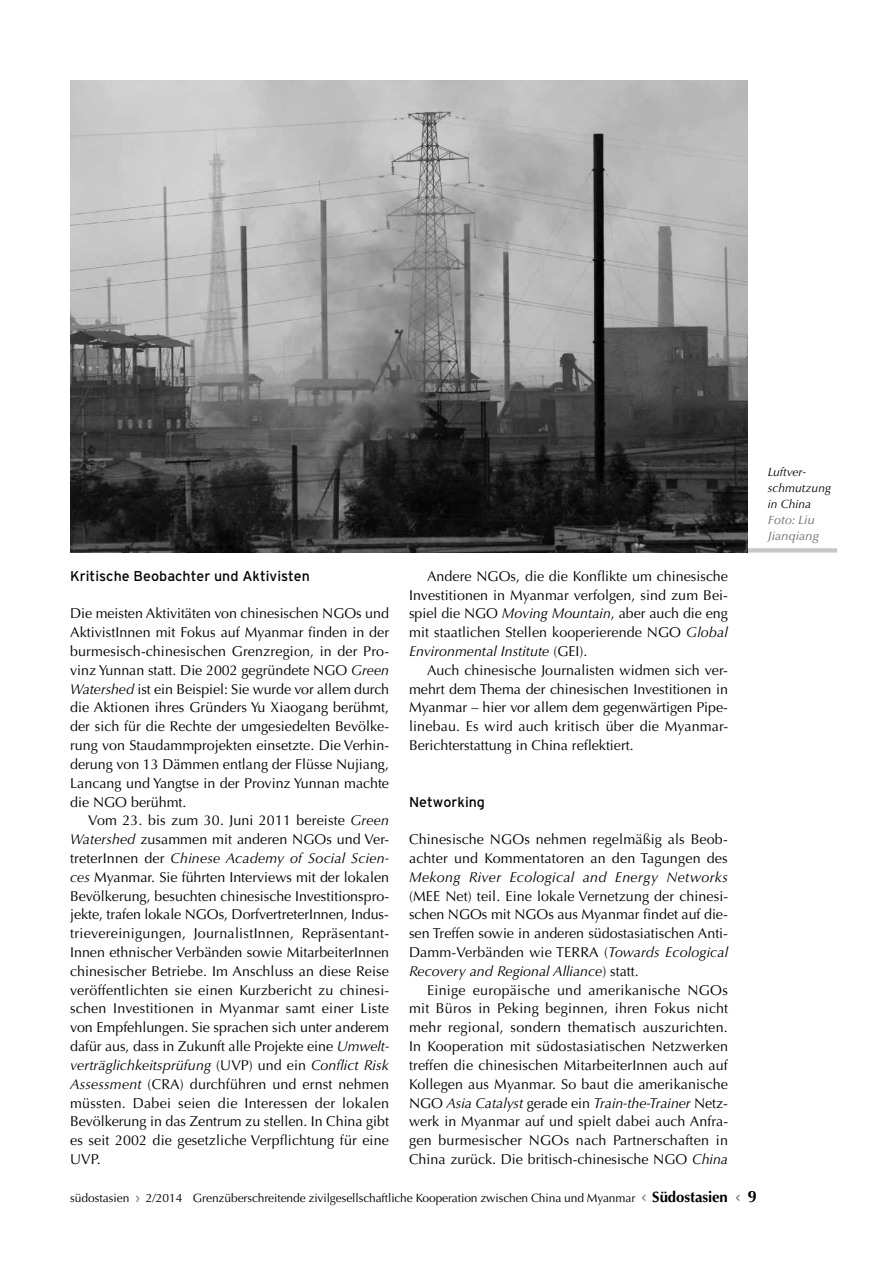
<style>
.page{position:relative;width:893px;height:1263px;background:#fff}
.page>*{position:absolute;margin:0;border:0;box-sizing:border-box;transform-origin:0 0}
.t1{font:14.25px/18.8px "Optima LT Std";letter-spacing:.005em;color:#000;text-align:justify}
.t2{font:14.25px "Interstate";color:#000}
.t3{font:italic 14.25px "Optima LT Std";letter-spacing:.025em;color:#000}
.t4{font:12px "Optima LT Std";letter-spacing:-.005em;color:#000}
.t5{font:italic 12px/15.9px "Optima LT Std";color:#000}
.t6{font:italic 500 12px/15.9px "Optima LT Std";color:#7a7b7a}
.s1{font-style:italic}
.s2{font-family:"Interstate";color:#7a7b7a}
.s3{font-weight:700;font-size:15px}
.s4{font-family:"Interstate Regular 3";color:#7a7b7a}
.s5{font-weight:700;font-size:16.5px}
</style>
<div class="page">
<svg style="left:748px;top:548px;width:89px;height:4px"></svg>
<img style="left:70px;top:80px;width:678px;height:472px">
<p class="t2" style="left:70px;top:568px;width:241px">Kritische Beobachter und Aktivisten</p>
<p class="t1" style="left:70px;top:604px;width:320px">Die meisten Aktivitäten von chinesischen NGOs und AktivistInnen mit Fokus auf Myanmar finden in der burmesisch-chinesischen Grenzregion, in der Pro&shy;vinz Yunnan statt. Die 2002 gegründete NGO <span class="s1">Green Watershed</span> ist ein Beispiel: Sie wurde vor allem durch die Aktionen ihres Gründers Yu Xiaogang berühmt, der sich für die Rechte der umgesiedelten Bevölke&shy;rung von Staudammprojekten einsetzte. Die Verhin&shy;derung von 13 Dämmen entlang der Flüsse Nujiang, Lancang und Yangtse in der Provinz Yunnan machte die NGO berühmt.</p>
<p class="t1" style="left:70px;top:811px;width:321px;text-indent:18px">Vom 23. bis zum 30. Juni 2011 bereiste <span class="s1">Green Watershed</span> zusammen mit anderen NGOs und Ver&shy;treterInnen der <span class="s1">Chinese Academy of Social Scien&shy;ces</span> Myanmar. Sie führten Interviews mit der lokalen Bevölkerung, besuchten chinesische Investitionspro&shy;jekte, trafen lokale NGOs, DorfvertreterInnen, Indus&shy;trievereinigungen, JournalistInnen, Repräsentant-Innen ethnischer Verbänden sowie MitarbeiterInnen chinesischer Betriebe. Im Anschluss an diese Reise veröffentlichten sie einen Kurzbericht zu chinesi&shy;schen Investitionen in Myanmar samt einer Liste von Empfehlungen. Sie sprachen sich unter anderem dafür aus, dass in Zukunft alle Projekte eine <span class="s1">Umwelt&shy;verträglichkeitsprüfung</span> (UVP) und ein <span class="s1">Conflict Risk Assessment</span> (CRA) durchführen und ernst nehmen müssten. Dabei seien die Interessen der lokalen Bevölkerung in das Zentrum zu stellen. In China gibt es seit 2002 die gesetzliche Verpflichtung für eine UVP.</p>
<p class="t1" style="left:409px;top:567px;width:320px;text-indent:18px">Andere NGOs, die die Konflikte um chinesische Investitionen in Myanmar verfolgen, sind zum Bei&shy;spiel die NGO <span class="s1">Moving Mountain</span>, aber auch die eng mit staatlichen Stellen kooperierende NGO <span class="s1">Global Environmental Institute</span> (GEI).</p>
<p class="t1" style="left:409px;top:661px;width:321px;text-indent:18px">Auch chinesische Journalisten widmen sich ver&shy;mehrt dem Thema der chinesischen Investitionen in Myanmar – hier vor allem dem gegenwärtigen Pipe&shy;linebau. Es wird auch kritisch über die Myanmar-Berichterstattung in China reflektiert.</p>
<p class="t2" style="left:409px;top:793px;width:78px">Networking</p>
<p class="t1" style="left:409px;top:830px;width:320px">Chinesische NGOs nehmen regelmäßig als Beob&shy;achter und Kommentatoren an den Tagungen des</p>
<p class="t3" style="left:409px;top:868px;width:320px">Mekong River Ecological and Energy Networks</p>
<p class="t1" style="left:409px;top:886px;width:321px">(MEE Net) teil. Eine lokale Vernetzung der chinesi&shy;schen NGOs mit NGOs aus Myanmar findet auf die&shy;sen Treffen sowie in anderen südostasiatischen Anti-Damm-Verbänden wie TERRA (<span class="s1">Towards Ecological Recovery and Regional Alliance</span>) statt.</p>
<p class="t1" style="left:409px;top:981px;width:321px;text-indent:18px">Einige europäische und amerikanische NGOs mit Büros in Peking beginnen, ihren Fokus nicht mehr regional, sondern thematisch auszurichten.<br>In Kooperation mit südostasiatischen Netzwerken treffen die chinesischen MitarbeiterInnen auch auf Kollegen aus Myanmar. So baut die amerikanische NGO <span class="s1">Asia Catalyst</span> gerade ein <span class="s1">Train-the-Trainer</span> Netz&shy;werk in Myanmar auf und spielt dabei auch Anfra&shy;gen burmesischer NGOs nach Partnerschaften in China zurück. Die britisch-chinesische NGO <span class="s1">China</span></p>
<p class="t4" style="left:70px;top:1190px;width:688px">südostasien <span class="s2">›</span> 2/2014 Grenzüberschreitende zivilgesellschaftliche Kooperation zwischen China und Myanmar <span class="s2">&lt;</span> <span class="s3">Südostasien</span> <span class="s4">&lt;</span> <span class="s5">9</span></p>
<p class="t5" style="left:768px;top:464px;width:65px">Luftver&shy;schmutzung in China</p>
<p class="t6" style="left:768px;top:512px;width:53px">Foto: Liu<br>Jianqiang</p>
</div>
